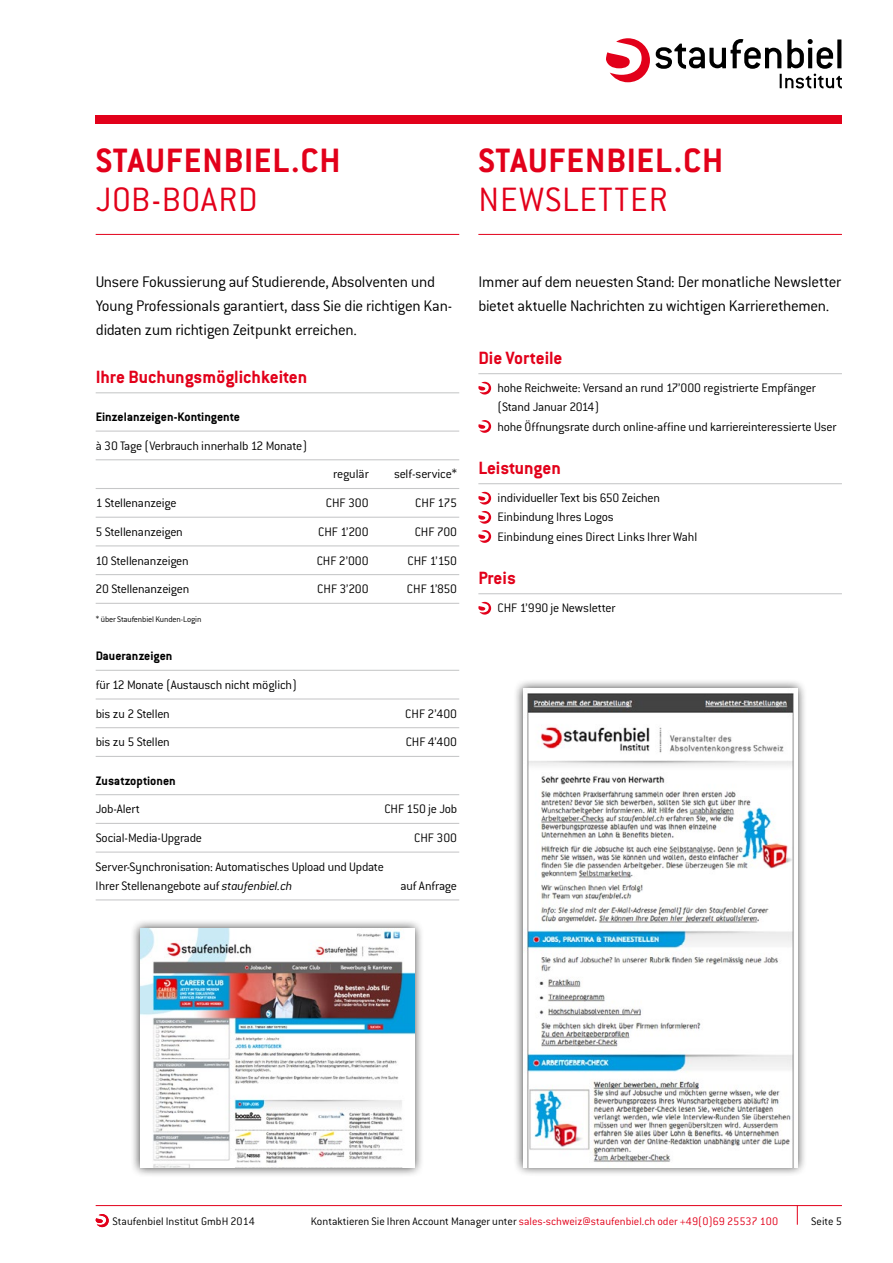
<style>
.page{position:relative;width:893px;height:1263px;background:#fff}
.page>*{position:absolute;margin:0;border:0;box-sizing:border-box;transform-origin:0 0}
.t1{font:700 37.2px "Conduit ITC";letter-spacing:.025em;color:#e2001a}
.t2{font:300 37.2px "Conduit ITC";letter-spacing:.025em;color:#e2001a}
.t3{font:700 19.5px "Conduit ITC";letter-spacing:-.005em;color:#e2001a}
.t4{font:300 16.8px/23.9px "Conduit ITC";letter-spacing:-.015em;color:#000}
.t5{font:300 13.5px/19.2px "Conduit ITC";letter-spacing:-.015em;color:#000}
.t6{font:700 13.5px "Conduit ITC";letter-spacing:-.015em;color:#000}
.t7{font:300 12px "Conduit ITC";color:#e2001a}
.t8{font:300 12px "Conduit ITC";color:#000}
.t9{font:300 9px "Conduit ITC";letter-spacing:-.02em;color:#000}
.s1{font-style:italic}
.s2{color:#000}
</style>
<div class="page">
<div style="left:96px;top:115px;width:746px;height:8px;background:#e2001a"></div>
<svg style="left:606px;top:38px;width:44px;height:44px"></svg>
<svg style="left:656px;top:39px;width:186px;height:49px"></svg>
<hr style="left:96px;top:1205px;width:746px;height:1px;background:#e2001a">
<svg style="left:96px;top:1214px;width:13px;height:13px"></svg>
<svg style="left:797px;top:1205px;width:1px;height:20px"></svg>
<hr style="left:96px;top:234px;width:363px;height:1px;background:#e2001a">
<hr style="left:478px;top:234px;width:364px;height:1px;background:#e2001a">
<div style="left:130px;top:918px;width:295px;height:259px;background:#000;opacity:.75"></div>
<img style="left:140px;top:928px;width:275px;height:239px">
<hr style="left:96px;top:392px;width:363px;height:1px;background:#c6c7c8">
<hr style="left:96px;top:431px;width:363px;height:1px;background:#c6c7c8">
<hr style="left:96px;top:459px;width:363px;height:1px;background:#c6c7c8">
<hr style="left:96px;top:488px;width:363px;height:1px;background:#c6c7c8">
<hr style="left:96px;top:517px;width:363px;height:1px;background:#c6c7c8">
<hr style="left:96px;top:545px;width:363px;height:1px;background:#c6c7c8">
<hr style="left:96px;top:574px;width:363px;height:1px;background:#c6c7c8">
<hr style="left:96px;top:603px;width:363px;height:1px;background:#c6c7c8">
<hr style="left:96px;top:670px;width:363px;height:1px;background:#c6c7c8">
<hr style="left:96px;top:698px;width:363px;height:1px;background:#c6c7c8">
<hr style="left:96px;top:727px;width:363px;height:1px;background:#c6c7c8">
<hr style="left:96px;top:756px;width:363px;height:1px;background:#c6c7c8">
<hr style="left:96px;top:794px;width:363px;height:1px;background:#c6c7c8">
<hr style="left:96px;top:823px;width:363px;height:1px;background:#c6c7c8">
<hr style="left:96px;top:851px;width:363px;height:2px;background:#c6c7c8">
<hr style="left:96px;top:899px;width:363px;height:1px;background:#c6c7c8">
<hr style="left:478px;top:373px;width:364px;height:1px;background:#c6c7c8">
<hr style="left:478px;top:483px;width:364px;height:1px;background:#c6c7c8">
<hr style="left:478px;top:593px;width:364px;height:1px;background:#c6c7c8">
<svg style="left:478px;top:382px;width:13px;height:12px"></svg>
<svg style="left:478px;top:420px;width:13px;height:13px"></svg>
<svg style="left:478px;top:492px;width:13px;height:13px"></svg>
<svg style="left:478px;top:511px;width:13px;height:13px"></svg>
<svg style="left:478px;top:530px;width:13px;height:13px"></svg>
<svg style="left:478px;top:602px;width:13px;height:13px"></svg>
<div style="left:513px;top:679px;width:294px;height:498px;background:#000;opacity:.75"></div>
<img style="left:523px;top:689px;width:274px;height:478px">
<h1 class="t1" style="left:96px;top:139px;width:224px">Staufenbiel.CH</h1>
<h1 class="t2" style="left:96px;top:179px;width:158px">Job-board</h1>
<h1 class="t1" style="left:478px;top:139px;width:224px">Staufenbiel.CH</h1>
<h1 class="t2" style="left:478px;top:179px;width:191px">Newsletter</h1>
<p class="t4" style="left:96px;top:270px;width:358px">Unsere Fokussierung auf Studierende, Absolventen und<br>Young Professionals garantiert, dass Sie die richtigen Kan&shy;didaten zum richtigen Zeitpunkt erreichen.</p>
<h2 class="t3" style="left:96px;top:365px;width:213px">Ihre Buchungsmöglichkeiten</h2>
<p class="t6" style="left:96px;top:409px;width:146px">Einzelanzeigen-Kontingente</p>
<p class="t5" style="left:96px;top:436px;width:213px">à 30 Tage (Verbrauch innerhalb 12 Monate)</p>
<p class="t5" style="left:333px;top:465px;width:37px">regulär</p>
<p class="t5" style="left:394px;top:465px;width:65px">self-service*</p>
<p class="t5" style="left:96px;top:493px;width:82px">1 Stellenanzeige</p>
<p class="t5" style="left:326px;top:493px;width:44px">CHF 300</p>
<p class="t5" style="left:415px;top:493px;width:43px">CHF 175</p>
<p class="t5" style="left:96px;top:522px;width:89px">5 Stellenanzeigen</p>
<p class="t5" style="left:318px;top:522px;width:52px">CHF 1’200</p>
<p class="t5" style="left:415px;top:522px;width:44px">CHF 700</p>
<p class="t5" style="left:96px;top:551px;width:95px">10 Stellenanzeigen</p>
<p class="t5" style="left:317px;top:551px;width:54px">CHF 2’000</p>
<p class="t5" style="left:407px;top:551px;width:51px">CHF 1’150</p>
<p class="t5" style="left:96px;top:579px;width:95px">20 Stellenanzeigen</p>
<p class="t5" style="left:317px;top:579px;width:53px">CHF 3’200</p>
<p class="t5" style="left:407px;top:579px;width:52px">CHF 1’850</p>
<p class="t9" style="left:96px;top:614px;width:107px">* über Staufenbiel Kunden-Login</p>
<p class="t6" style="left:96px;top:648px;width:78px">Daueranzeigen</p>
<p class="t5" style="left:96px;top:670px;width:203px;line-height:28.7px">für 12 Monate (Austausch nicht möglich) bis zu 2 Stellen</p>
<p class="t5" style="left:405px;top:704px;width:53px">CHF 2’400</p>
<p class="t5" style="left:96px;top:732px;width:76px">bis zu 5 Stellen</p>
<p class="t5" style="left:406px;top:732px;width:53px">CHF 4’400</p>
<p class="t6" style="left:96px;top:772px;width:82px">Zusatzoptionen</p>
<p class="t5" style="left:96px;top:799px;width:46px">Job-Alert</p>
<p class="t5" style="left:384px;top:799px;width:74px">CHF 150 je Job</p>
<p class="t5" style="left:96px;top:828px;width:108px">Social-Media-Upgrade</p>
<p class="t5" style="left:414px;top:828px;width:44px">CHF 300</p>
<p class="t5" style="left:96px;top:857px;width:290px">Server-Synchronisation: Automatisches Upload und Update<br>Ihrer Stellenangebote auf <span class="s1">staufenbiel.ch</span></p>
<p class="t5" style="left:401px;top:876px;width:58px">auf Anfrage</p>
<p class="t4" style="left:478px;top:270px;width:364px">Immer auf dem neuesten Stand: Der monatliche Newsletter bietet aktuelle Nachrichten zu wichtigen Karrierethemen.</p>
<h2 class="t3" style="left:478px;top:346px;width:86px">Die Vorteile</h2>
<p class="t5" style="left:497px;top:378px;width:340px">hohe Reichweite: Versand an rund 17’000 registrierte -Empfänger (Stand Januar 2014)<br>hohe Öffnungsrate durch online-affine und karriereinteressierte User</p>
<h2 class="t3" style="left:478px;top:456px;width:84px">Leistungen</h2>
<p class="t5" style="left:491px;top:488px;width:208px;text-indent:6px">individueller Text bis 650 Zeichen<br>Einbindung Ihres Logos<br>Einbindung eines Direct Links Ihrer Wahl</p>
<h2 class="t3" style="left:478px;top:566px;width:39px">Preis</h2>
<p class="t5" style="left:497px;top:599px;width:119px">CHF 1’990 je Newsletter</p>
<p class="t8" style="left:113px;top:1214px;width:144px">Staufenbiel Institut GmbH 2014</p>
<p class="t7" style="left:311px;top:1214px;width:469px"><span class="s2">Kontaktieren Sie Ihren Account Manager unter</span> sales-schweiz@staufenbiel.ch oder +49(0)69 25537 100</p>
<p class="t8" style="left:811px;top:1214px;width:32px">Seite 5</p>
</div>
